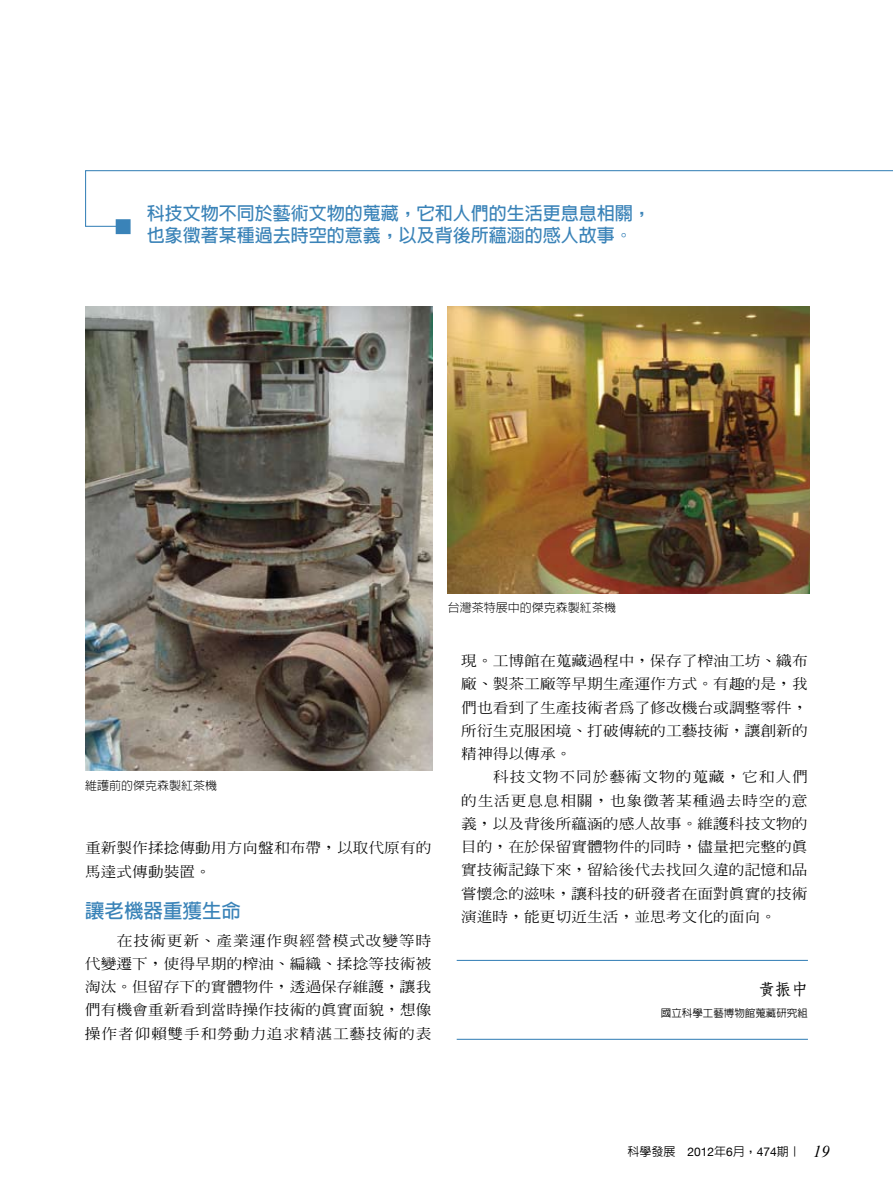
<style>
.page{position:relative;width:893px;height:1191px;background:#fff}
.page>*{position:absolute;margin:0;border:0;box-sizing:border-box;transform-origin:0 0}
.t1{font:700 19.5px "AR Hei B5";color:#3a83b8}
.t2{font:700 18px/22.5px "AR Hei B5";color:#3a83b8}
.t3{font:16.5px "DF Fang Song Std W6";color:#000}
.t4{font:500 14.1px/23.2px "AR Ming B5";color:#000;text-align:justify;scale:1.11 1}
.t5{font:300 12px "AR Hei B5";color:#000}
.t6{font:500 12px "AR Hei B5";color:#000}
.t7{font:500 10.5px "AR Hei B5";color:#000}
.s1{font-family:"Helvetica Neue";font-weight:400}
.s2{font-family:"Times New Roman";font-weight:400;font-style:italic;font-size:16.5px}
</style>
<div class="page">
<hr style="left:457px;top:960px;width:351px;height:1px;background:#3a83b8">
<hr style="left:457px;top:1038px;width:351px;height:1px;background:#3a83b8">
<img style="left:85px;top:307px;width:347px;height:463px">
<img style="left:448px;top:307px;width:361px;height:286px">
<svg style="left:85px;top:170px;width:808px;height:57px"></svg>
<div style="left:116px;top:219px;width:15px;height:15px;background:#3a83b8;border:2px solid #3a83b8"></div>
<p class="t2" style="left:147px;top:202px;width:505px">科技文物不同於藝術文物的蒐藏，它和人們的生活更息息相關，也象徵著某種過去時空的意義，以及背後所蘊涵的感人故事。</p>
<p class="t5" style="left:85px;top:779px;width:133px">維護前的傑克森製紅茶機</p>
<p class="t4" style="left:85px;top:836px;width:314px">重新製作揉捻傳動用方向盤和布帶，以取代原有的馬達式傳動裝置。</p>
<h1 class="t1" style="left:85px;top:901px;width:157px">讓老機器重獲生命</h1>
<p class="t4" style="left:85px;top:928px;width:314px;text-indent:32px">在技術更新、產業運作與經營模式改變等時代變遷下，使得早期的榨油、編織、揉捻等技術被淘汰。但留存下的實體物件，透過保存維護，讓我們有機會重新看到當時操作技術的真實面貌，想像操作者仰賴雙手和勞動力追求精湛工藝技術的表</p>
<p class="t5" style="left:448px;top:602px;width:169px">台灣茶特展中的傑克森製紅茶機</p>
<p class="t4" style="left:461px;top:649px;width:314px">現。工博館在蒐藏過程中，保存了榨油工坊、織布廠、製茶工廠等早期生產運作方式。有趣的是，我們也看到了生產技術者為了修改機台或調整零件，所衍生克服困境、打破傳統的工藝技術，讓創新的精神得以傳承。</p>
<p class="t4" style="left:461px;top:765px;width:314px;text-indent:32px">科技文物不同於藝術文物的蒐藏，它和人們的生活更息息相關，也象徵著某種過去時空的意義，以及背後所蘊涵的感人故事。維護科技文物的目的，在於保留實體物件的同時，儘量把完整的真實技術記錄下來，留給後代去找回久違的記憶和品嘗懷念的滋味，讓科技的研發者在面對真實的技術演進時，能更切近生活，並思考文化的面向。</p>
<p class="t3" style="left:758px;top:980px;width:51px">黃振中</p>
<p class="t7" style="left:661px;top:1007px;width:148px">國立科學工藝博物館蒐藏研究組</p>
<p class="t6" style="left:627px;top:1145px;width:204px">科學發展 <span class="s1">2012</span>年<span class="s1">6</span>月，<span class="s1">474</span>期｜ <span class="s2">19</span></p>
</div>
